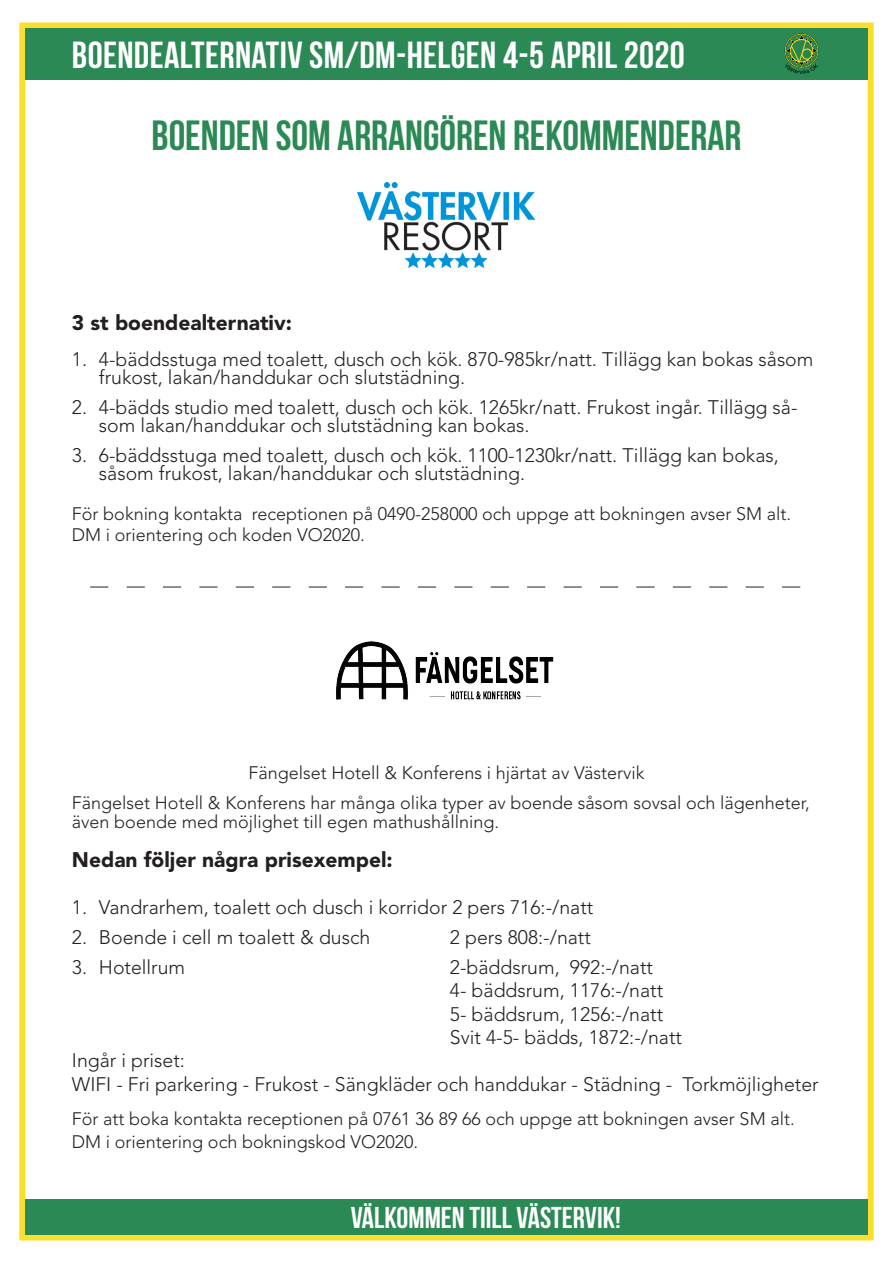
<style>
.page{position:relative;width:893px;height:1263px;background:#fff}
.page>*{position:absolute;margin:0;border:0;box-sizing:border-box;transform-origin:0 0}
.t1{font:700 42px "Bebas Neue";color:#2a8954}
.t2{font:700 37.5px "Bebas Neue";letter-spacing:.01em;color:#fff}
.t3{font:700 30px "Bebas Neue";color:#fff}
.t4{font:900 21px "Avenir LT Std";color:#231f20}
.t5{font:300 19.5px/18px "Avenir LT Std";color:#231f20}
.t6{font:300 18px/21.6px "Avenir LT Std";color:#231f20}
</style>
<div class="page">
<div style="left:19px;top:23px;width:855px;height:1217px;border:6px solid #fade2c"></div>
<div style="left:25px;top:29px;width:842px;height:51px;background:#2a8954"></div>
<img style="left:784px;top:33px;width:35px;height:41px">
<div style="left:25px;top:1199px;width:842px;height:35px;background:#2a8954"></div>
<img style="left:358px;top:183px;width:176px;height:85px">
<img style="left:337px;top:642px;width:217px;height:58px">
<svg style="left:90px;top:587px;width:710px;height:1px"></svg>
<p class="t2" style="left:72px;top:34px;width:614px">BOENDEALTERNATIV SM/DM-HELGEN 4-5 APRIL 2020</p>
<p class="t1" style="left:152px;top:112px;width:591px">BOENDEN SOM ARRANGÖREN REKOMMENDERAR</p>
<p class="t4" style="left:72px;top:310px;width:222px">3 st boendealternativ:</p>
<p class="t5" style="left:99px;top:350px;width:716px;text-indent:-27px">1. 4-bäddsstuga med toalett, dusch och kök. 870-985kr/natt. Tillägg kan bokas såsom frukost, lakan/handdukar och slutstädning.</p>
<p class="t5" style="left:99px;top:398px;width:700px;text-indent:-27px">2. 4-bädds studio med toalett, dusch och kök. 1265kr/natt. Frukost ingår. Tillägg så&shy;som lakan/handdukar och slutstädning kan bokas.</p>
<p class="t5" style="left:99px;top:446px;width:681px;text-indent:-27px">3. 6-bäddsstuga med toalett, dusch och kök. 1100-1230kr/natt. Tillägg kan bokas, såsom frukost, lakan/handdukar och slutstädning.</p>
<p class="t6" style="left:72px;top:503px;width:721px">För bokning kontakta receptionen på 0490-258000 och uppge att bokningen avser SM alt.<br>DM i orientering och koden VO2020.</p>
<p class="t6" style="left:248px;top:762px;width:397px">Fängelset Hotell &amp; Konferens i hjärtat av Västervik</p>
<p class="t6" style="left:72px;top:793px;width:739px;line-height:19.5px">Fängelset Hotell &amp; Konferens har många olika typer av boende såsom sovsal och lägenheter, även boende med möjlighet till egen mathushållning.</p>
<p class="t4" style="left:72px;top:847px;width:322px">Nedan följer några prisexempel:</p>
<p class="t5" style="left:72px;top:898px;width:523px">1. Vandrarhem, toalett och dusch i korridor 2 pers 716:-/natt</p>
<p class="t5" style="left:72px;top:928px;width:300px">2. Boende i cell m toalett &amp; dusch</p>
<p class="t5" style="left:450px;top:928px;width:142px">2 pers 808:-/natt</p>
<p class="t5" style="left:72px;top:958px;width:115px">3. Hotellrum</p>
<p class="t5" style="left:450px;top:958px;width:205px">2-bäddsrum, 992:-/natt</p>
<p class="t5" style="left:450px;top:981px;width:215px">4- bäddsrum, 1176:-/natt</p>
<p class="t5" style="left:450px;top:1005px;width:215px">5- bäddsrum, 1256:-/natt</p>
<p class="t5" style="left:450px;top:1028px;width:234px">Svit 4-5- bädds, 1872:-/natt</p>
<p class="t5" style="left:72px;top:1052px;width:115px">Ingår i priset:</p>
<p class="t5" style="left:72px;top:1075px;width:748px">WIFI - Fri parkering - Frukost - Sängkläder och handdukar - Städning - Torkmöjligheter</p>
<p class="t6" style="left:72px;top:1107px;width:724px;line-height:23.4px">För att boka kontakta receptionen på 0761 36 89 66 och uppge att bokningen avser SM alt.<br>DM i orientering och bokningskod VO2020.</p>
<p class="t3" style="left:351px;top:1201px;width:272px">VÄLKOMMEN TIILL VÄSTERVIK!</p>
</div>
